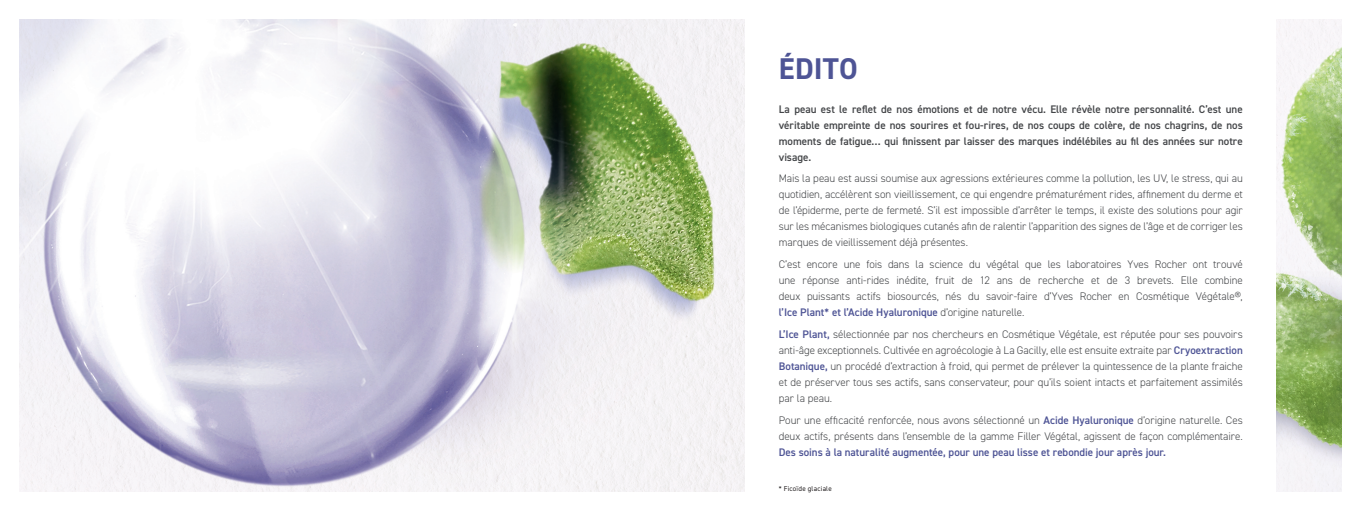
<style>
.page{position:relative;width:1361px;height:511px;background:#fff}
.page>*{position:absolute;margin:0;border:0;box-sizing:border-box;transform-origin:0 0}
.t1{font:700 30px "DIN2014";letter-spacing:.005em;color:#4e5495}
.t2{font:300 11px/16px "DIN2014";letter-spacing:-.005em;color:#444649;text-align:justify}
.t3{font:600 11px/16px "DIN2014";color:#444649;text-align:justify}
.t4{font:600 11px "DIN2014";letter-spacing:-.005em;color:#4e5495}
.t5{font:7px "DIN2014";letter-spacing:.03em;color:#231f20}
.s1{font-weight:600;color:#4e5495}
</style>
<div class="page">
<img style="left:20px;top:20px;width:725px;height:470px">
<img style="left:1276px;top:20px;width:65px;height:470px">
<h1 class="t1" style="left:779px;top:48px;width:80px">ÉDITO</h1>
<p class="t3" style="left:779px;top:100px;width:465px">La peau est le reflet de nos émotions et de notre vécu. Elle révèle notre personnalité. C’est une véritable empreinte de nos sourires et fou-rires, de nos coups de colère, de nos chagrins, de nos moments de fatigue… qui finissent par laisser des marques indélébiles au fil des années sur notre visage.</p>
<p class="t2" style="left:779px;top:170px;width:466px">Mais la peau est aussi soumise aux agressions extérieures comme la pollution, les UV, le stress, qui au quotidien, accélèrent son vieillissement, ce qui engendre prématurément rides, affinement du derme et de l’épiderme, perte de fermeté. S’il est impossible d’arrêter le temps, il existe des solutions pour agir sur les mécanismes biologiques cutanés afin de ralentir l’apparition des signes de l’âge et de corriger les marques de vieillissement déjà présentes.</p>
<p class="t2" style="left:779px;top:256px;width:465px">C’est encore une fois dans la science du végétal que les laboratoires Yves Rocher ont trouvé une réponse anti-rides inédite, fruit de 12 ans de recherche et de 3 brevets. Elle combine deux puissants actifs biosourcés, nés du savoir-faire d’Yves Rocher en Cosmétique Végétale®, <span class="s1">l’Ice Plant* et l’Acide Hyaluronique</span> d’origine naturelle.</p>
<p class="t2" style="left:779px;top:326px;width:465px"><span class="s1">L’Ice Plant,</span> sélectionnée par nos chercheurs en Cosmétique Végétale, est réputée pour ses pouvoirs anti-âge exceptionnels. Cultivée en agroécologie à La Gacilly, elle est ensuite extraite par <span class="s1">Cryoextraction Botanique,</span> un procédé d’extraction à froid, qui permet de prélever la quintessence de la plante fraiche et de préserver tous ses actifs, sans conservateur, pour qu’ils soient intacts et parfaitement assimilés par la peau.</p>
<p class="t2" style="left:779px;top:411px;width:465px">Pour une efficacité renforcée, nous avons sélectionné un <span class="s1">Acide Hyaluronique</span> d’origine naturelle. Ces deux actifs, présents dans l’ensemble de la gamme Filler Végétal, agissent de façon complémentaire.</p>
<p class="t4" style="left:779px;top:444px;width:389px">Des soins à la naturalité augmentée, pour une peau lisse et rebondie jour après jour.</p>
<p class="t5" style="left:779px;top:484px;width:55px">* Ficoïde glaciale</p>
</div>
